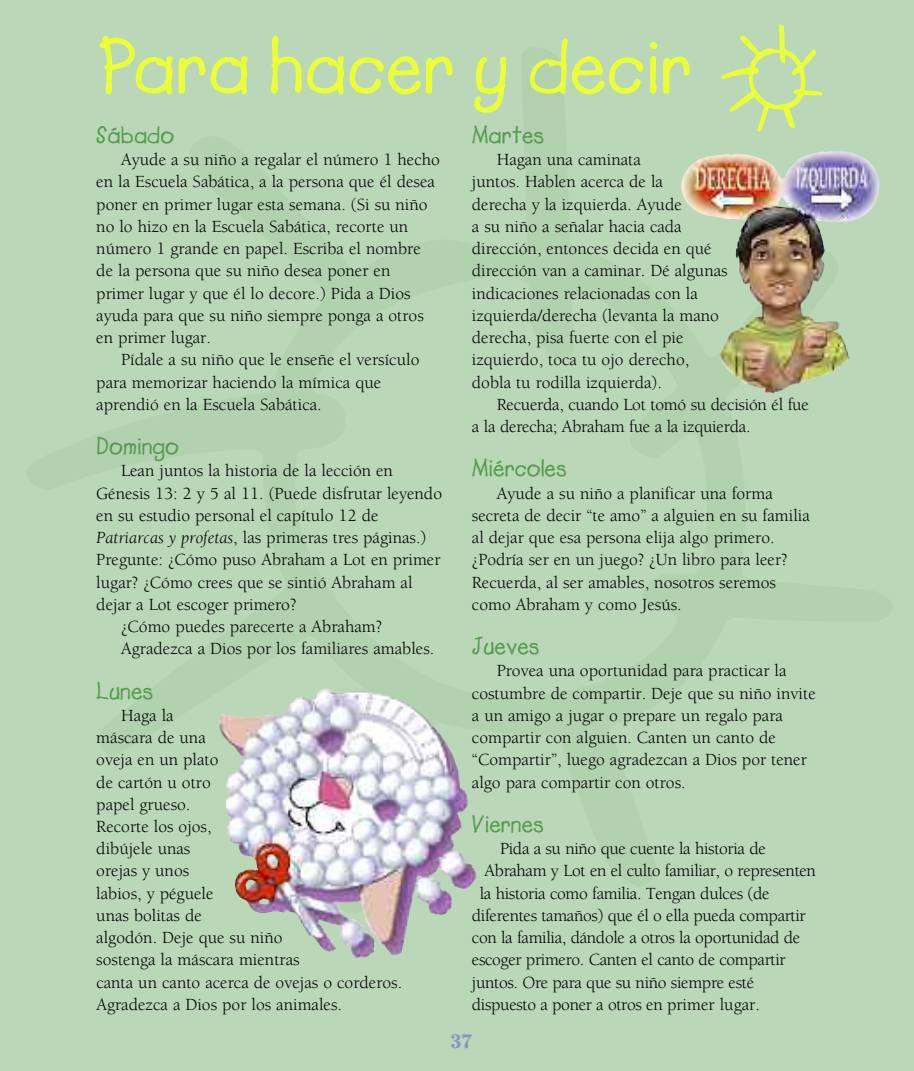
<style>
.page{position:relative;width:914px;height:1071px;background:#bad7b8}
.page>*{position:absolute;margin:0;border:0;box-sizing:border-box;transform-origin:0 0}
.t1{font:700 78.75px "Lemonade";color:#ebff38}
.t2{font:700 24.5px "Lemonade";color:#549b4d}
.t3{font:700 19.25px "Cheltenham";color:#8496c6}
.t4{font:17.5px/22.2px "Berkeley";color:#000}
.t5{font:17.5px "Berkeley";letter-spacing:-.02em;color:#000}
.s1{font-style:italic}
</style>
<div class="page">
<svg style="left:721px;top:25px;width:101px;height:106px"></svg>
<img style="left:681px;top:151px;width:198px;height:242px">
<img style="left:219px;top:688px;width:257px;height:270px">
<h1 class="t1" style="left:98px;top:20px;width:596px">Para hacer y decir</h1>
<h2 class="t2" style="left:96px;top:120px;width:79px">Sábado</h2>
<p class="t4" style="left:96px;top:149px;width:345px;text-indent:25px">Ayude a su niño a regalar el número 1 hecho en la Escuela Sabática, a la persona que él desea poner en primer lugar esta semana. (Si su niño no lo hizo en la Escuela Sabática, recorte un número 1 grande en papel. Escriba el nombre de la persona que su niño desea poner en primer lugar y que él lo decore.) Pida a Dios ayuda para que su niño siempre ponga a otros en primer lugar.</p>
<p class="t4" style="left:96px;top:349px;width:324px;text-indent:25px">Pídale a su niño que le enseñe el versículo para memorizar haciendo la mímica que aprendió en la Escuela Sabática.</p>
<h2 class="t2" style="left:96px;top:432px;width:84px">Domingo</h2>
<p class="t4" style="left:121px;top:460px;width:273px">Lean juntos la historia de la lección en</p>
<p class="t4" style="left:96px;top:482px;width:347px">Génesis 13: 2 y 5 al 11. (Puede disfrutar leyendo</p>
<p class="t4" style="left:96px;top:505px;width:284px">en su estudio personal el capítulo 12 de</p>
<p class="t4" style="left:96px;top:527px;width:331px"><span class="s1">Patriarcas y profetas</span>, las primeras tres páginas.)</p>
<p class="t4" style="left:96px;top:549px;width:346px">Pregunte: ¿Cómo puso Abraham a Lot en primer</p>
<p class="t4" style="left:96px;top:571px;width:318px">lugar? ¿Cómo crees que se sintió Abraham al</p>
<p class="t4" style="left:96px;top:594px;width:202px">dejar a Lot escoger primero?</p>
<p class="t4" style="left:121px;top:616px;width:263px">¿Cómo puedes parecerte a Abraham?</p>
<p class="t4" style="left:121px;top:638px;width:315px">Agradezca a Dios por los familiares amables.</p>
<h2 class="t2" style="left:96px;top:676px;width:59px">Lunes</h2>
<p class="t4" style="left:96px;top:705px;width:307px;text-indent:25px">Haga la<br>máscara de una<br>oveja en un plato<br>de cartón u otro<br>papel grueso.<br>Recorte los ojos,<br>dibújele unas<br>orejas y unos<br>labios, y péguele<br>unas bolitas de<br>algodón. Deje que su niño<br>sostenga la máscara mientras<br>canta un canto acerca de ovejas o corderos.<br>Agradezca a Dios por los animales.</p>
<h2 class="t2" style="left:472px;top:120px;width:74px">Martes</h2>
<p class="t4" style="left:472px;top:149px;width:257px;text-indent:25px">Hagan una caminata<br>juntos. Hablen acerca de la<br>derecha y la izquierda. Ayude<br>a su niño a señalar hacia cada dirección, entonces decida en qué dirección van a caminar. Dé algunas indicaciones relacionadas con la izquierda/derecha (levanta la mano derecha, pisa fuerte con el pie izquierdo, toca tu ojo derecho, dobla tu rodilla izquierda).</p>
<p class="t4" style="left:472px;top:394px;width:338px;text-indent:25px">Recuerda, cuando Lot tomó su decisión él fue a la derecha; Abraham fue a la izquierda.</p>
<h2 class="t2" style="left:472px;top:454px;width:97px">Miércoles</h2>
<p class="t4" style="left:472px;top:482px;width:339px;text-indent:25px">Ayude a su niño a planificar una forma secreta de decir “te amo” a alguien en su familia al dejar que esa persona elija algo primero. ¿Podría ser en un juego? ¿Un libro para leer?<br>Recuerda, al ser amables, nosotros seremos como Abraham y como Jesús.</p>
<h2 class="t2" style="left:472px;top:632px;width:69px">Jueves</h2>
<p class="t4" style="left:472px;top:660px;width:345px;text-indent:25px">Provea una oportunidad para practicar la costumbre de compartir. Deje que su niño invite a un amigo a jugar o prepare un regalo para compartir con alguien. Canten un canto de “Compartir”, luego agradezcan a Dios por tener algo para compartir con otros.</p>
<h2 class="t2" style="left:472px;top:809px;width:74px">Viernes</h2>
<p class="t5" style="left:500px;top:840px;width:267px">Pida a su niño que cuente la historia de</p>
<p class="t5" style="left:484px;top:862px;width:333px">Abraham y Lot en el culto familiar, o representen</p>
<p class="t5" style="left:480px;top:884px;width:291px">la historia como familia. Tengan dulces (de</p>
<p class="t5" style="left:472px;top:906px;width:335px">diferentes tamaños) que él o ella pueda compartir</p>
<p class="t5" style="left:472px;top:928px;width:330px">con la familia, dándole a otros la oportunidad de</p>
<p class="t5" style="left:472px;top:951px;width:315px">escoger primero. Canten el canto de compartir</p>
<p class="t5" style="left:472px;top:973px;width:284px">juntos. Ore para que su niño siempre esté</p>
<p class="t5" style="left:472px;top:995px;width:289px">dispuesto a poner a otros en primer lugar.</p>
<p class="t3" style="left:450px;top:1030px;width:23px">37</p>
</div>
